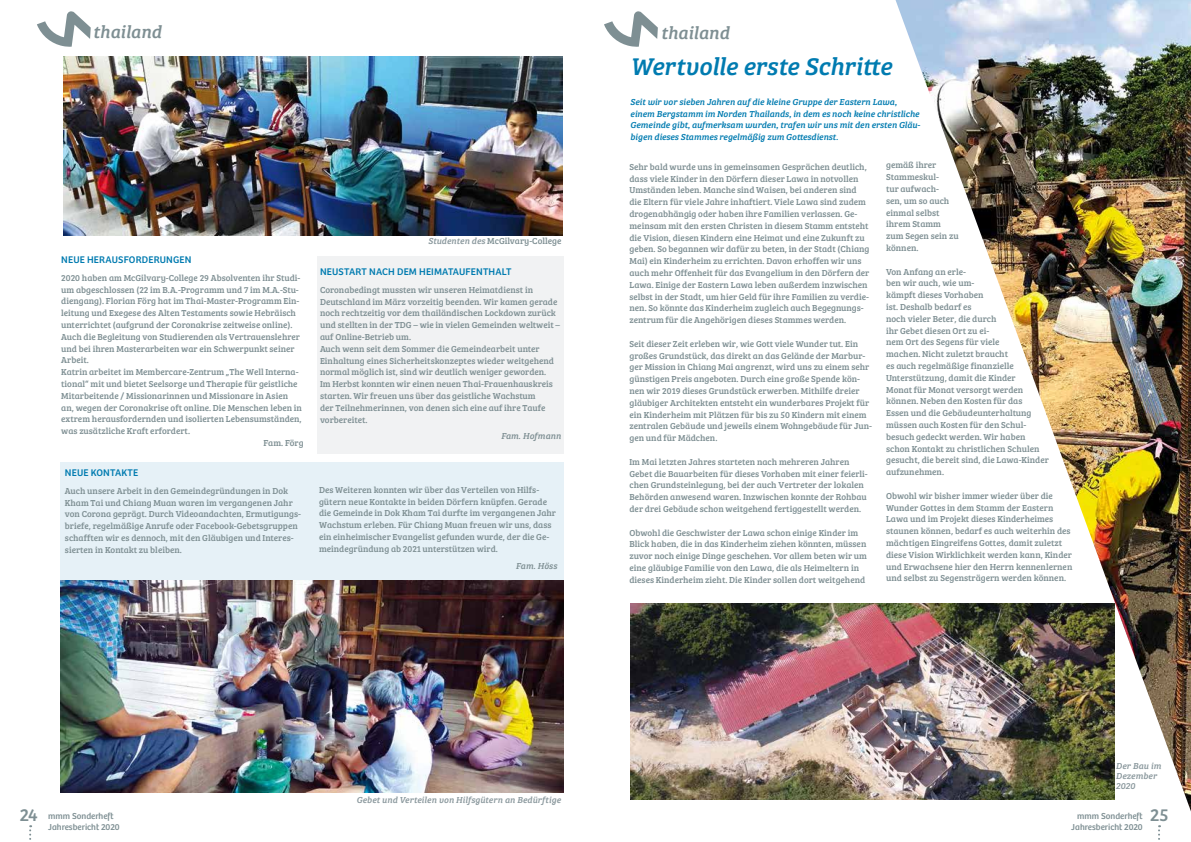
<style>
.page{position:relative;width:1191px;height:842px;background:#fff}
.page>*{position:absolute;margin:0;border:0;box-sizing:border-box;transform-origin:0 0}
.t1{font:italic 25px "Bree Serif";letter-spacing:-.01em;color:#007bb0}
.t2{font:italic 18px "Bree Serif";color:#7e8f93}
.t3{font:10px "Bree";letter-spacing:.015em;color:#007bb0}
.t4{font:9px/11.8px "Bree Serif";color:#7e8f93}
.t5{font:italic 9px/11.8px "Bree Serif";color:#007bb0}
.t6{font:9px/10.8px "Bree";color:#7e8f93}
.t7{font:italic 9px/10px "Bree Serif";letter-spacing:.01em;color:#8a989d}
.t8{font:italic 9px "Bree Serif";letter-spacing:.01em;color:#7e8f93}
.s1{font-style:italic;color:#8a989d}
.s2{font-size:18px}
</style>
<div class="page">
<img style="left:630px;top:604px;width:265px;height:195px">
<div style="left:60px;top:462px;width:503px;height:117px;background:#e6f1f7"></div>
<div style="left:317px;top:257px;width:247px;height:197px;background:#f1f2f3"></div>
<img style="left:895px;top:0;width:296px;height:811px">
<svg style="left:29px;top:825px;width:2px;height:15px"></svg>
<svg style="left:37px;top:11px;width:54px;height:36px"></svg>
<svg style="left:1158px;top:825px;width:2px;height:15px"></svg>
<svg style="left:604px;top:11px;width:54px;height:36px"></svg>
<img style="left:63px;top:57px;width:499px;height:178px">
<img style="left:61px;top:580px;width:502px;height:213px">
<h2 class="t2" style="left:93px;top:18px;width:70px">thailand</h2>
<h2 class="t2" style="left:660px;top:19px;width:70px">thailand</h2>
<p class="t3" style="left:61px;top:254px;width:132px">NEUE HERAUSFORDERUNGEN</p>
<p class="t4" style="left:61px;top:271px;width:241px">2020 haben am McGilvary-College 29 Absolventen ihr Studi-</p>
<p class="t4" style="left:61px;top:283px;width:239px">um abgeschlossen (22 im B.A.-Programm und 7 im M.A.-Stu-</p>
<p class="t4" style="left:61px;top:295px;width:240px">diengang). Florian Förg hat im Thai-Master-Programm Ein-</p>
<p class="t4" style="left:61px;top:307px;width:236px">leitung und Exegese des Alten Testaments sowie Hebräisch</p>
<p class="t4" style="left:61px;top:318px;width:233px">unterrichtet (aufgrund der Coronakrise zeitweise online).</p>
<p class="t4" style="left:61px;top:330px;width:240px">Auch die Begleitung von Studierenden als Vertrauenslehrer</p>
<p class="t4" style="left:61px;top:342px;width:235px">und bei ihren Masterarbeiten war ein Schwerpunkt seiner</p>
<p class="t4" style="left:61px;top:354px;width:29px">Arbeit.</p>
<p class="t4" style="left:61px;top:366px;width:239px">Katrin arbeitet im Membercare-Zentrum „The Well Interna-</p>
<p class="t4" style="left:61px;top:377px;width:238px">tional“ mit und bietet Seelsorge und Therapie für geistliche</p>
<p class="t4" style="left:61px;top:389px;width:228px">Mitarbeitende / Missionarinnen und Missionare in Asien</p>
<p class="t4" style="left:61px;top:401px;width:242px">an, wegen der Coronakrise oft online. Die Menschen leben in</p>
<p class="t4" style="left:61px;top:413px;width:242px">extrem herausfordernden und isolierten Lebensumständen,</p>
<p class="t4" style="left:61px;top:425px;width:130px">was zusätzliche Kraft erfordert.</p>
<p class="t4" style="left:263px;top:436px;width:42px">Fam. Förg</p>
<p class="t3" style="left:65px;top:467px;width:75px">NEUE KONTAKTE</p>
<p class="t4" style="left:65px;top:484px;width:238px">Auch unsere Arbeit in den Gemeindegründungen in Dok Kham Tai und Chiang Muan waren im vergangenen Jahr von Corona geprägt. Durch Videoandachten, Ermutigungs&shy;briefe, regelmäßige Anrufe oder Facebook-Gebetsgruppen schafften wir es dennoch, mit den Gläubigen und Interes&shy;sierten in Kontakt zu bleiben.</p>
<p class="t4" style="left:428px;top:235px;width:135px"><span class="s1">Studenten des</span> McGilvary-College</p>
<p class="t3" style="left:320px;top:266px;width:193px">NEUSTART NACH DEM HEIMATAUFENTHALT</p>
<p class="t4" style="left:320px;top:283px;width:242px">Coronabedingt mussten wir unseren Heimatdienst in Deutschland im März vorzeitig beenden. Wir kamen gerade noch rechtzeitig vor dem thailändischen Lockdown zurück und stellten in der TDG – wie in vielen Gemeinden weltweit – auf Online-Betrieb um.<br>Auch wenn seit dem Sommer die Gemeindearbeit unter Einhaltung eines Sicherheitskonzeptes wieder weitgehend normal möglich ist, sind wir deutlich weniger geworden.<br>Im Herbst konnten wir einen neuen Thai-Frauenhauskreis starten. Wir freuen uns über das geistliche Wachstum<br>der Teilnehmerinnen, von denen sich eine auf ihre Taufe vorbereitet.</p>
<p class="t8" style="left:501px;top:429px;width:62px">Fam. Hofmann</p>
<p class="t4" style="left:319px;top:483px;width:238px">Des Weiteren konnten wir über das Verteilen von Hilfs&shy;gütern neue Kontakte in beiden Dörfern knüpfen. Gerade die Gemeinde in Dok Kham Tai durfte im vergangenen Jahr Wachstum erleben. Für Chiang Muan freuen wir uns, dass ein einheimischer Evangelist gefunden wurde, der die Ge&shy;meindegründung ab 2021 unterstützen wird.</p>
<p class="t8" style="left:516px;top:558px;width:43px">Fam. Höss</p>
<h1 class="t1" style="left:630px;top:48px;width:263px">Wertvolle erste Schritte</h1>
<p class="t5" style="left:630px;top:95px;width:292px">Seit wir vor sieben Jahren auf die kleine Gruppe der Eastern Lawa, einem Bergstamm im Norden Thailands, in dem es noch keine christliche Gemeinde gibt, aufmerksam wurden, trafen wir uns mit den ersten Gläu&shy;bigen dieses Stammes regelmäßig zum Gottesdienst.</p>
<p class="t4" style="left:629px;top:160px;width:241px">Sehr bald wurde uns in gemeinsamen Gesprächen deutlich, dass viele Kinder in den Dörfern dieser Lawa in notvollen Umständen leben. Manche sind Waisen, bei anderen sind die Eltern für viele Jahre inhaftiert. Viele Lawa sind zudem drogenabhängig oder haben ihre Familien verlassen. Ge&shy;meinsam mit den ersten Christen in diesem Stamm entsteht die Vision, diesen Kindern eine Heimat und eine Zukunft zu geben. So begannen wir dafür zu beten, in der Stadt (Chiang Mai) ein Kinderheim zu errichten. Davon erhoffen wir uns auch mehr Offenheit für das Evangelium in den Dörfern der Lawa. Einige der Eastern Lawa leben außerdem inzwischen selbst in der Stadt, um hier Geld für ihre Familien zu verdie&shy;nen. So könnte das Kinderheim zugleich auch Begegnungs&shy;zentrum für die Angehörigen dieses Stammes werden.</p>
<p class="t4" style="left:629px;top:337px;width:244px">Seit dieser Zeit erleben wir, wie Gott viele Wunder tut. Ein großes Grundstück, das direkt an das Gelände der Marbur&shy;ger Mission in Chiang Mai angrenzt, wird uns zu einem sehr günstigen Preis angeboten. Durch eine große Spende kön&shy;nen wir 2019 dieses Grundstück erwerben. Mithilfe dreier gläubiger Architekten entsteht ein wunderbares Projekt für ein Kinderheim mit Plätzen für bis zu 50 Kindern mit einem zentralen Gebäude und jeweils einem Wohngebäude für Jun&shy;gen und für Mädchen.</p>
<p class="t4" style="left:629px;top:455px;width:240px">Im Mai letzten Jahres starteten nach mehreren Jahren Gebet die Bauarbeiten für dieses Vorhaben mit einer feierli&shy;chen Grundsteinlegung, bei der auch Vertreter der lokalen Behörden anwesend waren. Inzwischen konnte der Rohbau der drei Gebäude schon weitgehend fertiggestellt werden.</p>
<p class="t4" style="left:629px;top:526px;width:239px">Obwohl die Geschwister der Lawa schon einige Kinder im Blick haben, die in das Kinderheim ziehen könnten, müssen zuvor noch einige Dinge geschehen. Vor allem beten wir um eine gläubige Familie von den Lawa, die als Heimeltern in dieses Kinderheim zieht. Die Kinder sollen dort weitgehend</p>
<p class="t4" style="left:886px;top:159px;width:74px">gemäß ihrer<br>Stammeskul-<br>tur aufwach-<br>sen, um so auch einmal selbst ihrem Stamm zum Segen sein zu können.</p>
<p class="t4" style="left:886px;top:265px;width:164px">Von Anfang an erle-<br>ben wir auch, wie um-<br>kämpft dieses Vorhaben<br>ist. Deshalb bedarf es<br>noch vieler Beter, die durch<br>ihr Gebet diesen Ort zu ei-<br>nem Ort des Segens für viele<br>machen. Nicht zuletzt braucht<br>es auch regelmäßige finanzielle<br>Unterstützung, damit die Kinder<br>Monat für Monat versorgt werden können. Neben den Kosten für das<br>Essen und die Gebäudeunterhaltung müssen auch Kosten für den Schul&shy;besuch gedeckt werden. Wir haben schon Kontakt zu christlichen Schulen gesucht, die bereit sind, die Lawa-Kinder aufzunehmen.</p>
<p class="t4" style="left:886px;top:489px;width:188px">Obwohl wir bisher immer wieder über die Wunder Gottes in dem Stamm der Eastern Lawa und im Projekt dieses Kinderheimes staunen können, bedarf es auch weiterhin des mächtigen Eingreifens Gottes, damit zuletzt diese Vision Wirklichkeit werden kann, Kinder und Erwachsene hier den Herrn kennenlernen und selbst zu Segensträgern werden können.</p>
<p class="t6" style="left:48px;top:810px;width:73px;text-indent:-28px"><span class="s2">24</span> mmm Sonderheft<br>Jahresbericht 2020</p>
<p class="t7" style="left:356px;top:794px;width:206px">Gebet und Verteilen von Hilfsgütern an Bedürftige</p>
<p class="t7" style="left:1115px;top:760px;width:47px">Der Bau im<br>Dezember<br>2020</p>
<p class="t6" style="left:1071px;top:810px;width:99px;text-indent:6px">mmm Sonderheft <span class="s2">25<br></span>Jahresbericht 2020</p>
</div>
